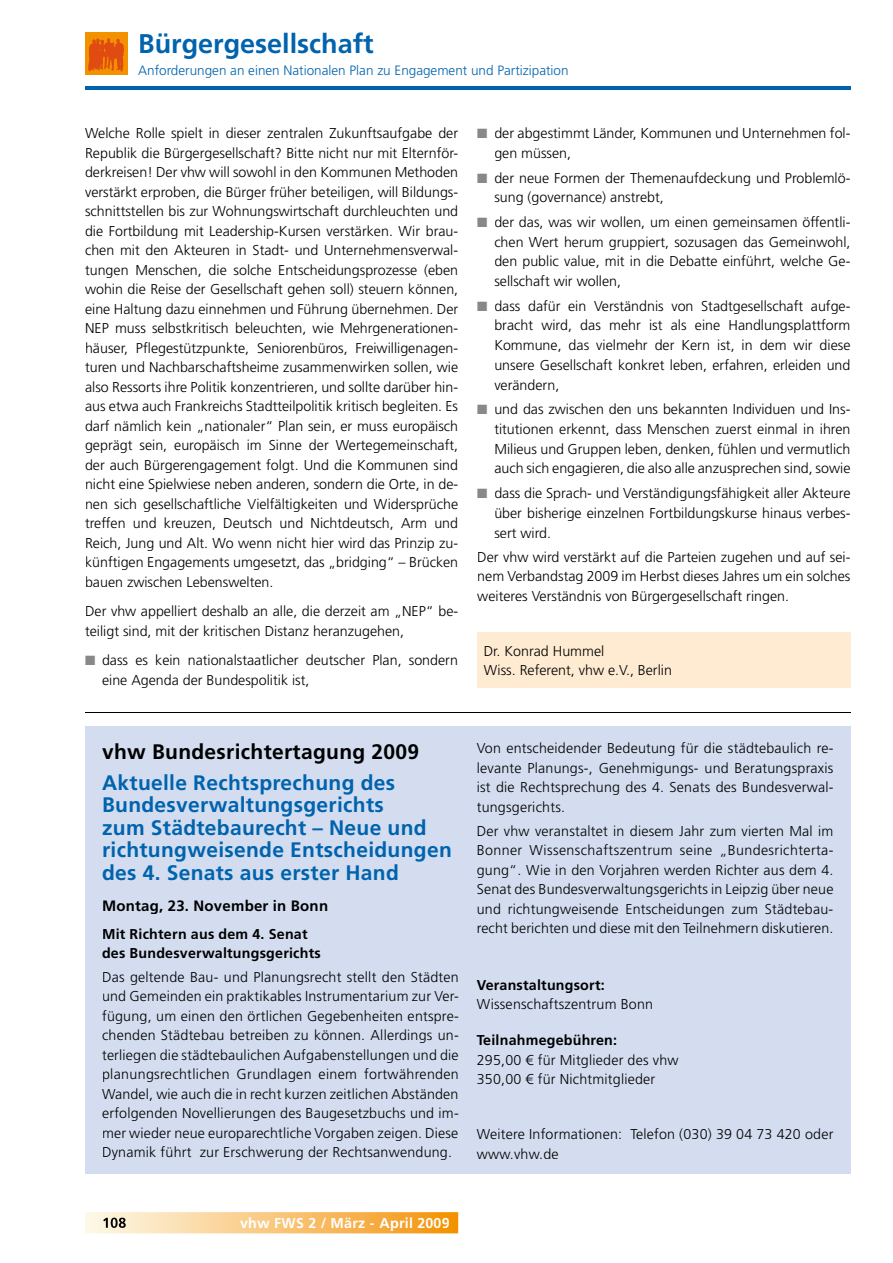
<style>
.page{position:relative;width:893px;height:1263px;background:#fff}
.page>*{position:absolute;margin:0;border:0;box-sizing:border-box;transform-origin:0 0}
.t1{font:700 27px "Frutiger LT";color:#0063ae}
.t2{font:700 21px/22.5px "Frutiger LT";letter-spacing:.015em;color:#0063ae}
.t3{font:700 21px "Frutiger LT";letter-spacing:.015em;color:#000}
.t4{font:700 15px "Frutiger LT";letter-spacing:.015em;color:#000}
.t5{font:300 14.25px/19.5px "Frutiger LT";color:#000;text-align:justify}
.t6{font:700 14.25px/19.5px "Frutiger LT";letter-spacing:.015em;color:#000}
.t7{font:700 14.25px "Frutiger LT";letter-spacing:.015em;color:#fff}
.t8{font:300 13.5px "Frutiger LT";color:#0063ae}
.s1{color:#868889}
</style>
<div class="page">
<svg style="left:85px;top:1212px;width:373px;height:21px;background:#f8c579"></svg>
<img style="left:103px;top:1217px;width:23px;height:11px">
<hr style="left:85px;top:86px;width:765px;height:3px;background:#0063ae">
<div style="left:85px;top:33px;width:42px;height:42px;background:#f39200"></div>
<svg style="left:88px;top:38px;width:36px;height:33px"></svg>
<div style="left:477px;top:632px;width:373px;height:56px;background:#feebd2"></div>
<hr style="left:85px;top:712px;width:765px;height:1px;background:#000">
<div style="left:85px;top:726px;width:765px;height:448px;background:#d3ddef"></div>
<h1 class="t1" style="left:138px;top:28px;width:237px">Bürgergesellschaft</h1>
<p class="t8" style="left:138px;top:62px;width:432px">Anforderungen an einen Nationalen Plan zu Engagement und Partizipation</p>
<p class="t5" style="left:85px;top:124px;width:375px">Welche Rolle spielt in dieser zentralen Zukunftsaufgabe der Republik die Bürgergesellschaft? Bitte nicht nur mit Elternför&shy;derkreisen! Der vhw will sowohl in den Kommunen Methoden verstärkt erproben, die Bürger früher beteiligen, will Bildungs&shy;schnittstellen bis zur Wohnungswirtschaft durchleuchten und die Fortbildung mit Leadership-Kursen verstärken. Wir brau&shy;chen mit den Akteuren in Stadt- und Unternehmensverwal&shy;tungen Menschen, die solche Entscheidungsprozesse (eben wohin die Reise der Gesellschaft gehen soll) steuern können, eine Haltung dazu einnehmen und Führung übernehmen. Der NEP muss selbstkritisch beleuchten, wie Mehrgenerationen&shy;häuser, Pflegestützpunkte, Seniorenbüros, Freiwilligenagen&shy;turen und Nachbarschaftsheime zusammenwirken sollen, wie also Ressorts ihre Politik konzentrieren, und sollte darüber hin&shy;aus etwa auch Frankreichs Stadtteilpolitik kritisch begleiten. Es darf nämlich kein „nationaler“ Plan sein, er muss europäisch geprägt sein, europäisch im Sinne der Wertegemeinschaft, der auch Bürgerengagement folgt. Und die Kommunen sind nicht eine Spielwiese neben anderen, sondern die Orte, in de&shy;nen sich gesellschaftliche Vielfältigkeiten und Widersprüche treffen und kreuzen, Deutsch und Nichtdeutsch, Arm und Reich, Jung und Alt. Wo wenn nicht hier wird das Prinzip zu&shy;künftigen Engagements umgesetzt, das „bridging“ – Brücken bauen zwischen Lebenswelten.</p>
<p class="t5" style="left:85px;top:602px;width:375px">Der vhw appelliert deshalb an alle, die derzeit am „NEP“ be&shy;teiligt sind, mit der kritischen Distanz heranzugehen,</p>
<p class="t5" style="left:102px;top:650px;width:358px;text-indent:-17px"><span class="s1">■</span> dass es kein nationalstaatlicher deutscher Plan, sondern eine Agenda der Bundespolitik ist,</p>
<p class="t5" style="left:484px;top:641px;width:190px">Dr. Konrad Hummel<br>Wiss. Referent, vhw e.V., Berlin</p>
<p class="t5" style="left:494px;top:124px;width:358px;text-indent:-17px"><span class="s1">■</span> der abgestimmt Länder, Kommunen und Unternehmen fol&shy;gen müssen,</p>
<p class="t5" style="left:494px;top:168px;width:358px;text-indent:-17px"><span class="s1">■</span> der neue Formen der Themenaufdeckung und Problemlö&shy;sung (governance) anstrebt,</p>
<p class="t5" style="left:494px;top:212px;width:358px;text-indent:-17px"><span class="s1">■</span> der das, was wir wollen, um einen gemeinsamen öffentli&shy;chen Wert herum gruppiert, sozusagen das Gemeinwohl, den public value, mit in die Debatte einführt, welche Ge&shy;sellschaft wir wollen,</p>
<p class="t5" style="left:494px;top:296px;width:358px;text-indent:-17px"><span class="s1">■</span> dass dafür ein Verständnis von Stadtgesellschaft aufge&shy;bracht wird, das mehr ist als eine Handlungsplattform Kommune, das vielmehr der Kern ist, in dem wir diese unsere Gesellschaft konkret leben, erfahren, erleiden und verändern,</p>
<p class="t5" style="left:494px;top:400px;width:358px;text-indent:-17px"><span class="s1">■</span> und das zwischen den uns bekannten Individuen und Ins&shy;titutionen erkennt, dass Menschen zuerst einmal in ihren Milieus und Gruppen leben, denken, fühlen und vermutlich auch sich engagieren, die also alle anzusprechen sind, sowie</p>
<p class="t5" style="left:494px;top:483px;width:358px;text-indent:-17px"><span class="s1">■</span> dass die Sprach- und Verständigungsfähigkeit aller Akteure über bisherige einzelnen Fortbildungskurse hinaus verbes&shy;sert wird.</p>
<p class="t5" style="left:477px;top:547px;width:375px">Der vhw wird verstärkt auf die Parteien zugehen und auf sei&shy;nem Verbandstag 2009 im Herbst dieses Jahres um ein solches weiteres Verständnis von Bürgergesellschaft ringen.</p>
<h2 class="t3" style="left:102px;top:739px;width:319px">vhw Bundesrichtertagung 2009</h2>
<h2 class="t2" style="left:102px;top:771px;width:351px">Aktuelle Rechtsprechung des<br>Bundesverwaltungsgerichts<br>zum Städtebaurecht – Neue und richtungweisende Entscheidungen des 4. Senats aus erster Hand</h2>
<p class="t4" style="left:102px;top:896px;width:228px">Montag, 23. November in Bonn</p>
<p class="t6" style="left:102px;top:924px;width:220px">Mit Richtern aus dem 4. Senat des Bundesverwaltungsgerichts</p>
<p class="t5" style="left:102px;top:967px;width:358px">Das geltende Bau- und Planungsrecht stellt den Städten und Gemeinden ein praktikables Instrumentarium zur Ver&shy;fügung, um einen den örtlichen Gegebenheiten entspre&shy;chenden Städtebau betreiben zu können. Allerdings un&shy;terliegen die städtebaulichen Aufgabenstellungen und die planungsrechtlichen Grundlagen einem fortwährenden Wandel, wie auch die in recht kurzen zeitlichen Abständen erfolgenden Novellierungen des Baugesetzbuchs und im&shy;mer wieder neue europarechtliche Vorgaben zeigen. Diese Dynamik führt zur Erschwerung der Rechtsanwendung.</p>
<p class="t5" style="left:477px;top:739px;width:358px">Von entscheidender Bedeutung für die städtebaulich re&shy;levante Planungs-, Genehmigungs- und Beratungspraxis ist die Rechtsprechung des 4. Senats des Bundesverwal&shy;tungsgerichts.</p>
<p class="t5" style="left:477px;top:821px;width:358px">Der vhw veranstaltet in diesem Jahr zum vierten Mal im Bonner Wissenschaftszentrum seine „Bundesrichterta&shy;gung“. Wie in den Vorjahren werden Richter aus dem 4.<br>Senat des Bundesverwaltungsgerichts in Leipzig über neue und richtungweisende Entscheidungen zum Städtebau&shy;recht berichten und diese mit den Teilnehmern diskutieren.</p>
<p class="t6" style="left:477px;top:975px;width:129px">Veranstaltungsort:</p>
<p class="t5" style="left:477px;top:994px;width:178px">Wissenschaftszentrum Bonn</p>
<p class="t6" style="left:477px;top:1031px;width:142px">Teilnahmegebühren:</p>
<p class="t5" style="left:477px;top:1050px;width:203px">295,00 € für Mitglieder des vhw<br>350,00 € für Nichtmitglieder</p>
<p class="t5" style="left:477px;top:1125px;width:358px">Weitere Informationen: Telefon (030) 39 04 73 420 oder www.vhw.de</p>
<p class="t7" style="left:240px;top:1214px;width:211px">vhw FWS 2 / März - April 2009</p>
</div>
